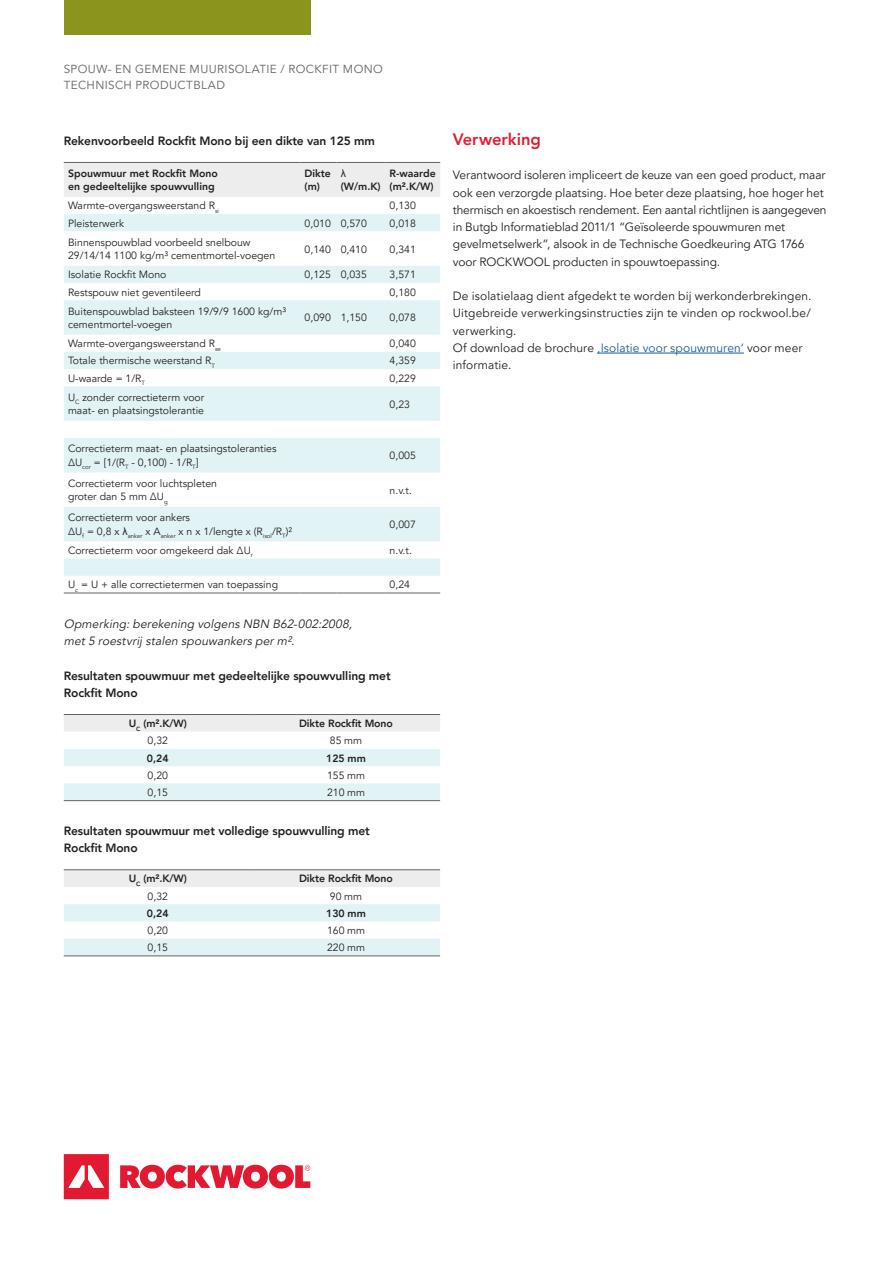
<style>
.page{position:relative;width:893px;height:1263px;background:#fff}
.page>*{position:absolute;margin:0;border:0;box-sizing:border-box;transform-origin:0 0}
.t1{font:800 16.5px "Avenir LT Pro";letter-spacing:-.005em;color:#e31c33}
.t2{font:12px/17.2px "Avenir LT Pro";color:#231f20}
.t3{font:800 12px/17.2px "Avenir LT Pro";letter-spacing:-.01em;color:#231f20}
.t4{font:italic 12px/17.2px "Avenir LT Pro";color:#231f20}
.t5{font:11.7px/16.5px "Avenir LT Pro";letter-spacing:.035em;color:#636366}
.t6{font:10.5px/13.5px "Avenir LT Pro";color:#231f20}
.t7{font:800 10.5px/13.5px "Avenir LT Pro";color:#231f20}
.t8{font:10.5px "Arial";color:#231f20}
.s1{font-family:"Arial"}
.s2{color:#175d9e}
</style>
<div class="page">
<div style="left:64px;top:0;width:246px;height:34px;background:#8a951e"></div>
<svg style="left:64px;top:1154px;width:246px;height:45px"></svg>
<svg style="left:64px;top:715px;width:376px;height:85px"></svg>
<hr style="left:64px;top:714px;width:188px;height:1px;background:#636366">
<hr style="left:252px;top:714px;width:188px;height:1px;background:#636366">
<hr style="left:64px;top:800px;width:188px;height:1px;background:#636366">
<hr style="left:252px;top:800px;width:188px;height:1px;background:#636366">
<svg style="left:64px;top:870px;width:376px;height:85px"></svg>
<hr style="left:64px;top:869px;width:188px;height:1px;background:#636366">
<hr style="left:252px;top:869px;width:188px;height:1px;background:#636366">
<hr style="left:64px;top:955px;width:188px;height:1px;background:#636366">
<hr style="left:252px;top:955px;width:188px;height:1px;background:#636366">
<div style="left:64px;top:163px;width:376px;height:34px;background:#ededee"></div>
<svg style="left:64px;top:214px;width:376px;height:362px;fill:#e2f3f6"></svg>
<hr style="left:64px;top:162px;width:236px;height:1px;background:#636366">
<hr style="left:300px;top:162px;width:36px;height:1px;background:#636366">
<hr style="left:336px;top:162px;width:49px;height:1px;background:#636366">
<hr style="left:385px;top:162px;width:55px;height:1px;background:#636366">
<hr style="left:64px;top:593px;width:236px;height:1px;background:#636366">
<hr style="left:300px;top:593px;width:36px;height:1px;background:#636366">
<hr style="left:336px;top:593px;width:49px;height:1px;background:#636366">
<hr style="left:385px;top:593px;width:55px;height:1px;background:#636366">
<hr style="left:597px;top:353px;width:147px;height:1px;background:#175d9e">
<p class="t5" style="left:64px;top:61px;width:321px">SPOUW- EN GEMENE MUURISOLATIE / ROCKFIT MONO<br>TECHNISCH PRODUCTBLAD</p>
<p class="t3" style="left:64px;top:132px;width:313px">Rekenvoorbeeld Rockfit Mono bij een dikte van 125 mm</p>
<p class="t7" style="left:68px;top:167px;width:151px">Spouwmuur met Rockfit Mono en gedeeltelijke spouwvulling</p>
<p class="t7" style="left:305px;top:167px;width:28px">Dikte (m)</p>
<p class="t8" style="left:341px;top:166px;width:7px">λ</p>
<p class="t7" style="left:341px;top:180px;width:42px">(W/m.K)</p>
<p class="t7" style="left:390px;top:167px;width:48px">R-waarde (m².K/W)</p>
<p class="t6" style="left:68px;top:199px;width:153px">Warmte-overgangsweerstand R<sub>si</sub></p>
<p class="t6" style="left:390px;top:199px;width:28px">0,130</p>
<p class="t6" style="left:68px;top:216px;width:58px">Pleisterwerk</p>
<p class="t6" style="left:305px;top:216px;width:64px">0,010 0,570</p>
<p class="t6" style="left:390px;top:216px;width:28px">0,018</p>
<p class="t6" style="left:68px;top:236px;width:209px">Binnenspouwblad voorbeeld snelbouw<br>29/14/14 1100 kg/m³ cementmortel-voegen</p>
<p class="t6" style="left:305px;top:242px;width:64px">0,140 0,410</p>
<p class="t6" style="left:390px;top:242px;width:28px">0,341</p>
<p class="t6" style="left:68px;top:268px;width:100px">Isolatie Rockfit Mono</p>
<p class="t6" style="left:305px;top:268px;width:64px">0,125 0,035</p>
<p class="t6" style="left:390px;top:268px;width:28px">3,571</p>
<p class="t6" style="left:68px;top:285px;width:134px">Restspouw niet geventileerd</p>
<p class="t6" style="left:390px;top:285px;width:28px">0,180</p>
<p class="t6" style="left:68px;top:304px;width:220px">Buitenspouwblad baksteen 19/9/9 1600 kg/m³ cementmortel-voegen</p>
<p class="t6" style="left:305px;top:311px;width:64px">0,090 1,150</p>
<p class="t6" style="left:390px;top:311px;width:28px">0,078</p>
<p class="t6" style="left:68px;top:337px;width:154px">Warmte-overgangsweerstand R<sub>se</sub></p>
<p class="t6" style="left:390px;top:337px;width:28px">0,040</p>
<p class="t6" style="left:68px;top:354px;width:148px">Totale thermische weerstand R<sub>T</sub></p>
<p class="t6" style="left:390px;top:354px;width:28px">4,359</p>
<p class="t6" style="left:68px;top:371px;width:79px">U-waarde = 1/R<sub>T</sub></p>
<p class="t6" style="left:390px;top:371px;width:28px">0,229</p>
<p class="t6" style="left:68px;top:391px;width:138px">U<sub>C</sub> zonder correctieterm voor maat- en plaatsingstolerantie</p>
<p class="t6" style="left:390px;top:397px;width:22px">0,23</p>
<p class="t6" style="left:68px;top:442px;width:210px">Correctieterm maat- en plaatsingstoleranties<br>ΔU<sub>cor</sub> = [1/(R<sub>T</sub> - 0,100) - 1/R<sub>T</sub>]</p>
<p class="t6" style="left:390px;top:449px;width:28px">0,005</p>
<p class="t6" style="left:68px;top:477px;width:151px">Correctieterm voor luchtspleten groter dan 5 mm ΔU<sub>g</sub></p>
<p class="t6" style="left:390px;top:483px;width:24px">n.v.t.</p>
<p class="t6" style="left:68px;top:511px;width:226px">Correctieterm voor ankers<br>ΔU<sub>f</sub> = 0,8 x <span class="s1">λ</span><sub>anker</sub> x A<sub>anker</sub> x n x 1/lengte x (R<sub>isol</sub>/R<sub>T</sub>)²</p>
<p class="t6" style="left:390px;top:518px;width:28px">0,007</p>
<p class="t6" style="left:68px;top:544px;width:186px">Correctieterm voor omgekeerd dak ΔU<sub>r</sub></p>
<p class="t6" style="left:390px;top:544px;width:24px">n.v.t.</p>
<p class="t6" style="left:68px;top:578px;width:212px">U<sub>c</sub> = U + alle correctietermen van toepassing</p>
<p class="t6" style="left:390px;top:578px;width:22px">0,24</p>
<p class="t4" style="left:64px;top:615px;width:293px">Opmerking:berekening volgens NBN B62-002:2008, met5 roestvrij stalen spouwankers perm².</p>
<p class="t3" style="left:64px;top:667px;width:328px">Resultaten spouwmuur met gedeeltelijke spouwvulling met<br>Rockfit Mono</p>
<p class="t7" style="left:129px;top:717px;width:60px">U<sub>C</sub> (m².K/W)</p>
<p class="t7" style="left:299px;top:717px;width:95px">Dikte Rockfit Mono</p>
<p class="t6" style="left:148px;top:734px;width:22px">0,32</p>
<p class="t6" style="left:330px;top:734px;width:34px">85 mm</p>
<p class="t7" style="left:147px;top:751px;width:23px">0,24</p>
<p class="t7" style="left:326px;top:751px;width:41px">125 mm</p>
<p class="t6" style="left:148px;top:769px;width:22px">0,20</p>
<p class="t6" style="left:327px;top:769px;width:40px">155 mm</p>
<p class="t6" style="left:148px;top:786px;width:22px">0,15</p>
<p class="t6" style="left:327px;top:786px;width:40px">210 mm</p>
<p class="t3" style="left:64px;top:822px;width:308px">Resultaten spouwmuur met volledige spouwvulling met<br>Rockfit Mono</p>
<p class="t7" style="left:129px;top:872px;width:60px">U<sub>C</sub> (m².K/W)</p>
<p class="t7" style="left:299px;top:872px;width:95px">Dikte Rockfit Mono</p>
<p class="t6" style="left:148px;top:889px;width:22px">0,32</p>
<p class="t6" style="left:330px;top:889px;width:34px">90 mm</p>
<p class="t7" style="left:147px;top:906px;width:23px">0,24</p>
<p class="t7" style="left:326px;top:906px;width:41px">130 mm</p>
<p class="t6" style="left:148px;top:924px;width:22px">0,20</p>
<p class="t6" style="left:327px;top:924px;width:40px">160 mm</p>
<p class="t6" style="left:148px;top:941px;width:22px">0,15</p>
<p class="t6" style="left:327px;top:941px;width:40px">220 mm</p>
<h1 class="t1" style="left:453px;top:129px;width:89px">Verwerking</h1>
<p class="t2" style="left:453px;top:167px;width:375px">Verantwoord isoleren impliceert de keuze van een goed product, maar ook een verzorgde plaatsing. Hoe beter deze plaatsing, hoe hoger het thermisch en akoestisch rendement. Een aantal richtlijnen is aangegeven in Butgb Informatieblad 2011/1 “Geïsoleerde spouwmuren met gevelmetselwerk”, alsook in de Technische Goedkeuring ATG 1766 voor ROCKWOOL producten in spouwtoepassing.</p>
<p class="t2" style="left:453px;top:287px;width:360px">De isolatielaag dient afgedekt te worden bij werkonderbrekingen.<br>Uitgebreide verwerkingsinstructies zijn te vinden op rockwool.be/ verwerking.<br>Of download de brochure <span class="s2">‚Isolatie voor spouwmuren‘</span> voor meer informatie.</p>
</div>
